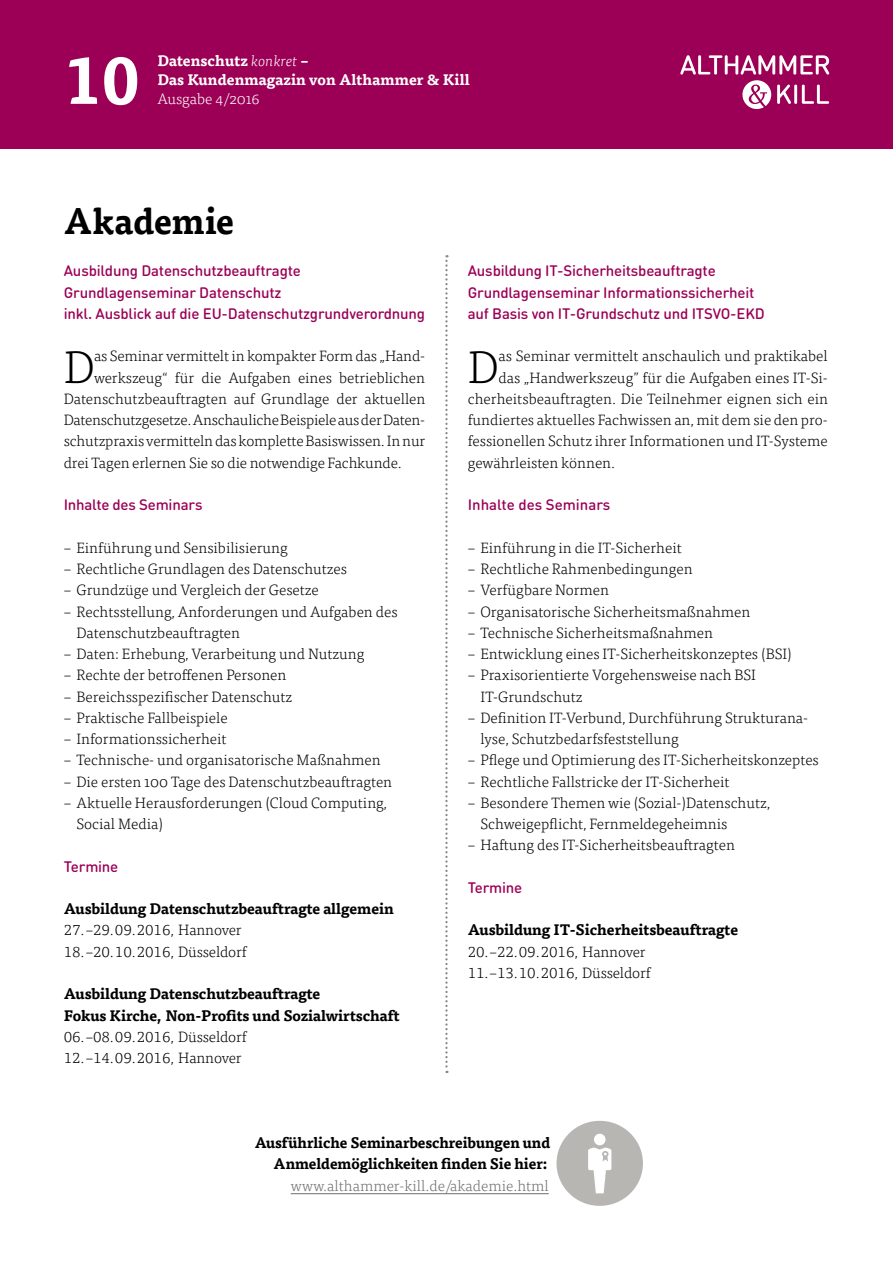
<style>
.page{position:relative;width:893px;height:1263px;background:#fff}
.page>*{position:absolute;margin:0;border:0;box-sizing:border-box;transform-origin:0 0}
.t1{font:700 66.6px "Tisa Pro";color:#fff}
.t2{font:300 46.05px "Tisa Pro";color:#000}
.t3{font:700 36px "Tisa Pro";color:#000;scale:.96 1}
.t4{font:300 15px/21.3px "Tisa Pro";color:#000}
.t5{font:500 15px/21.3px "DIN Round OT";letter-spacing:-.01em;color:#9b0056}
.t6{font:700 15px/21.3px "Tisa Pro";letter-spacing:-.01em;color:#000}
.t7{font:700 15px/18.8px "Tisa Pro";color:#fff}
.t8{font:300 15px "Tisa Pro";color:#6e6e6e}
.t9{font:300 15px "Tisa Pro";color:#fff}
.s1{font-weight:300;font-style:italic}
</style>
<div class="page">
<div style="left:0;top:0;width:893px;height:149px;background:#9b0056"></div>
<svg style="left:680px;top:55px;width:149px;height:54px"></svg>
<hr style="left:291px;top:1193px;width:258px;height:1px;background:#6e6e6e">
<svg style="left:556px;top:1121px;width:87px;height:85px"></svg>
<svg style="left:445px;top:255px;width:3px;height:818px"></svg>
<h1 class="t1" style="left:64px;top:26px;width:77px">10</h1>
<p class="t7" style="left:157px;top:51px;width:314px">Datenschutz <span class="s1">konkret</span> –<br>Das Kundenmagazin von Althammer &amp; Kill</p>
<p class="t9" style="left:157px;top:88px;width:104px">Ausgabe 4/2016</p>
<h3 class="t3" style="left:64px;top:192px;width:179px">Akademie</h3>
<p class="t5" style="left:64px;top:260px;width:363px">Ausbildung Datenschutzbeauftragte<br>Grundlagenseminar Datenschutz<br>inkl. Ausblick auf die EU-Datenschutzgrundverordnung</p>
<h2 class="t2" style="left:64px;top:335px;width:32px">D</h2>
<p class="t4" style="left:94px;top:345px;width:333px">as Seminar vermittelt in kompakter Form das „Hand-</p>
<p class="t4" style="left:94px;top:366px;width:333px">werkszeug“ für die Aufgaben eines betrieblichen</p>
<p class="t4" style="left:64px;top:387px;width:363px">Datenschutzbeauftragten auf Grundlage der aktuellen</p>
<p class="t4" style="left:64px;top:409px;width:363px">Datenschutzgesetze. Anschauliche Beispiele aus der Daten-</p>
<p class="t4" style="left:64px;top:430px;width:363px">schutzpraxis vermitteln das komplette Basiswissen. In nur</p>
<p class="t4" style="left:64px;top:451px;width:340px">drei Tagen erlernen Sie so die notwendige Fachkunde.</p>
<p class="t5" style="left:64px;top:494px;width:140px">Inhalte des Seminars</p>
<p class="t4" style="left:64px;top:536px;width:226px">– Einführung und Sensibilisierung</p>
<p class="t4" style="left:64px;top:557px;width:285px">– Rechtliche Grundlagen des Datenschutzes</p>
<p class="t4" style="left:64px;top:579px;width:257px">– Grundzüge und Vergleich der Gesetze</p>
<p class="t4" style="left:77px;top:600px;width:323px;text-indent:-13px">– Rechtsstellung, Anforderungen und Aufgaben des<br>Datenschutzbeauftragten</p>
<p class="t4" style="left:64px;top:642px;width:302px">– Daten: Erhebung, Verarbeitung und Nutzung</p>
<p class="t4" style="left:64px;top:664px;width:224px">– Rechte der betroffenen Personen</p>
<p class="t4" style="left:64px;top:685px;width:230px">– Bereichsspezifischer Datenschutz</p>
<p class="t4" style="left:64px;top:706px;width:165px">– Praktische Fallbeispiele</p>
<p class="t4" style="left:64px;top:728px;width:164px">– Informationssicherheit</p>
<p class="t4" style="left:64px;top:749px;width:318px">– Technische- und organisatorische Maßnahmen</p>
<p class="t4" style="left:64px;top:770px;width:330px">– Die ersten 100 Tage des Datenschutzbeauftragten</p>
<p class="t4" style="left:77px;top:791px;width:312px;text-indent:-13px">– Aktuelle Herausforderungen (Cloud Computing,<br>Social Media)</p>
<p class="t5" style="left:64px;top:855px;width:56px">Termine</p>
<p class="t6" style="left:64px;top:897px;width:332px">Ausbildung Datenschutzbeauftragte allgemein</p>
<p class="t4" style="left:64px;top:919px;width:184px">27.–29.09.2016, Hannover<br>18.–20.10.2016, Düsseldorf</p>
<p class="t6" style="left:64px;top:982px;width:338px">Ausbildung Datenschutzbeauftragte<br>Fokus Kirche, Non-Profits und Sozialwirtschaft</p>
<p class="t4" style="left:64px;top:1025px;width:184px">06.–08.09.2016, Düsseldorf<br>12.–14.09.2016, Hannover</p>
<p class="t5" style="left:468px;top:260px;width:299px">Ausbildung IT-Sicherheitsbeauftragte<br>Grundlagenseminar Informationssicherheit auf Basis von IT-Grundschutz und ITSVO-EKD</p>
<h2 class="t2" style="left:468px;top:335px;width:32px">D</h2>
<p class="t4" style="left:498px;top:345px;width:331px">as Seminar vermittelt anschaulich und praktikabel</p>
<p class="t4" style="left:498px;top:366px;width:331px">das „Handwerkszeug” für die Aufgaben eines IT-Si-</p>
<p class="t4" style="left:468px;top:387px;width:362px">cherheitsbeauftragten. Die Teilnehmer eignen sich ein</p>
<p class="t4" style="left:468px;top:409px;width:362px">fundiertes aktuelles Fachwissen an, mit dem sie den pro-</p>
<p class="t4" style="left:468px;top:430px;width:362px">fessionellen Schutz ihrer Informationen und IT-Systeme</p>
<p class="t4" style="left:468px;top:451px;width:149px">gewährleisten können.</p>
<p class="t5" style="left:468px;top:494px;width:144px">Inhalte des Seminars</p>
<p class="t4" style="left:468px;top:536px;width:215px">– Einführung in die IT-Sicherheit</p>
<p class="t4" style="left:468px;top:557px;width:226px">– Rechtliche Rahmenbedingungen</p>
<p class="t4" style="left:468px;top:579px;width:143px">– Verfügbare Normen</p>
<p class="t4" style="left:468px;top:600px;width:284px">– Organisatorische Sicherheitsmaßnahmen</p>
<p class="t4" style="left:468px;top:621px;width:247px">– Technische Sicherheitsmaßnahmen</p>
<p class="t4" style="left:468px;top:642px;width:325px">– Entwicklung eines IT-Sicherheitskonzeptes (BSI)</p>
<p class="t4" style="left:480px;top:664px;width:277px;text-indent:-13px">– Praxisorientierte Vorgehensweise nach BSI<br>IT-Grundschutz</p>
<p class="t4" style="left:480px;top:706px;width:329px;text-indent:-13px">– Definition IT-Verbund, Durchführung Strukturana&shy;lyse, Schutzbedarfsfeststellung</p>
<p class="t4" style="left:468px;top:749px;width:353px">– Pflege und Optimierung des IT-Sicherheitskonzeptes</p>
<p class="t4" style="left:468px;top:770px;width:263px">– Rechtliche Fallstricke der IT-Sicherheit</p>
<p class="t4" style="left:480px;top:791px;width:291px;text-indent:-13px">– Besondere Themen wie (Sozial-)Datenschutz,<br>Schweigepflicht, Fernmeldegeheimnis</p>
<p class="t4" style="left:468px;top:834px;width:269px">– Haftung des IT-Sicherheitsbeauftragten</p>
<p class="t5" style="left:468px;top:877px;width:56px">Termine</p>
<p class="t6" style="left:468px;top:919px;width:272px">Ausbildung IT-Sicherheitsbeauftragte</p>
<p class="t4" style="left:468px;top:940px;width:184px">20.–22.09.2016, Hannover<br>11.–13.10.2016, Düsseldorf</p>
<p class="t6" style="left:255px;top:1131px;width:297px;text-align:right">Ausführliche Seminarbeschreibungen und<br>Anmeldemöglichkeiten finden Sie hier:</p>
<p class="t8" style="left:291px;top:1175px;width:259px">www.althammer-kill.de/akademie.html</p>
</div>
